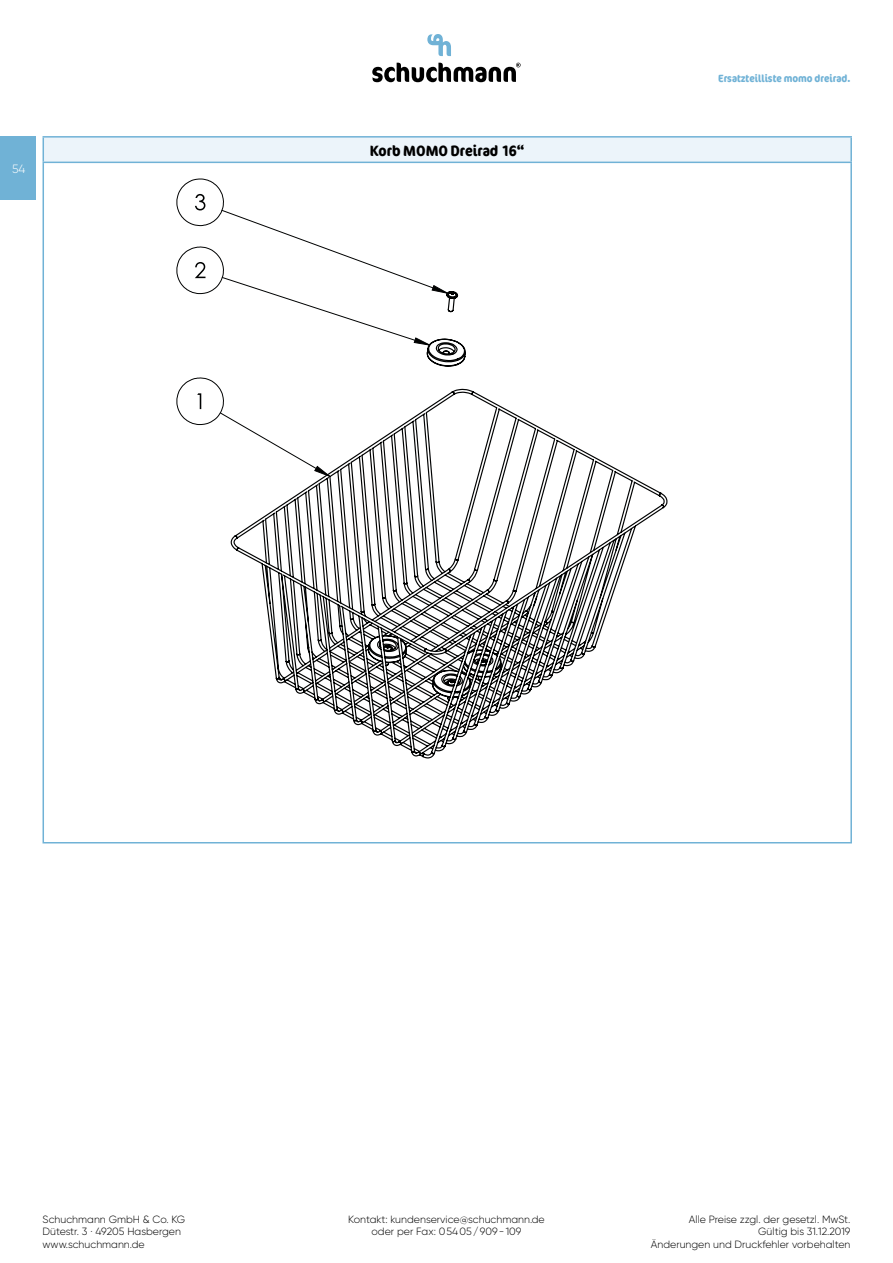
<style>
.page{position:relative;width:893px;height:1263px;background:#fff}
.page>*{position:absolute;margin:0;border:0;box-sizing:border-box;transform-origin:0 0}
.t1{font:700 condensed 15px "Cocon Offc Pro";color:#000}
.t2{font:300 12px "Gilroy";color:#fff}
.t3{font:300 10.5px/12.6px "Gilroy";color:#000;text-align:center}
.t4{font:700 condensed 10.5px "Cocon Offc Pro";color:#70b2d6}
</style>
<div class="page">
<svg style="left:372px;top:63px;width:149px;height:19px"></svg>
<svg style="left:427px;top:34px;width:24px;height:22px"></svg>
<div style="left:0;top:136px;width:36px;height:64px;background:#70b2d6"></div>
<div style="left:43px;top:137px;width:808px;height:25px;background:#ecf4fa"></div>
<svg style="left:43px;top:138px;width:1px;height:24px"></svg>
<hr style="left:43px;top:136px;width:809px;height:2px;background:#70b2d6">
<hr style="left:850px;top:138px;width:2px;height:24px;background:#70b2d6">
<hr style="left:43px;top:163px;width:1px;height:679px;background:#70b2d6">
<hr style="left:43px;top:162px;width:809px;height:1px;background:#70b2d6">
<hr style="left:850px;top:163px;width:2px;height:679px;background:#70b2d6">
<hr style="left:43px;top:842px;width:809px;height:1px;background:#70b2d6">
<svg style="left:176px;top:179px;width:48px;height:246px"></svg>
<svg style="left:219px;top:209px;width:217px;height:216px"></svg>
<svg style="left:315px;top:286px;width:128px;height:4px"></svg>
<svg style="left:230px;top:290px;width:437px;height:468px"></svg>
<p class="t2" style="left:12px;top:161px;width:15px">54</p>
<h1 class="t1" style="left:370px;top:140px;width:156px">Korb MOMO Dreirad 16“</h1>
<p class="t4" style="left:718px;top:71px;width:134px">Ersatzteilliste momo dreirad.</p>
<p class="t3" style="left:43px;top:1212px;width:144px;text-align:left">Schuchmann GmbH &amp; Co. KG<br>Dütestr. 3 · 49205 Hasbergen www.schuchmann.de</p>
<p class="t3" style="left:651px;top:1212px;width:201px;text-align:right">Alle Preise zzgl. der gesetzl. MwSt.<br>Gültig bis 31.12.2019<br>Änderungen und Druckfehler vorbehalten</p>
<p class="t3" style="left:348px;top:1212px;width:198px">Kontakt: kundenservice@schuchmann.de oder per Fax: 0 54 05 / 909 - 109</p>
</div>
